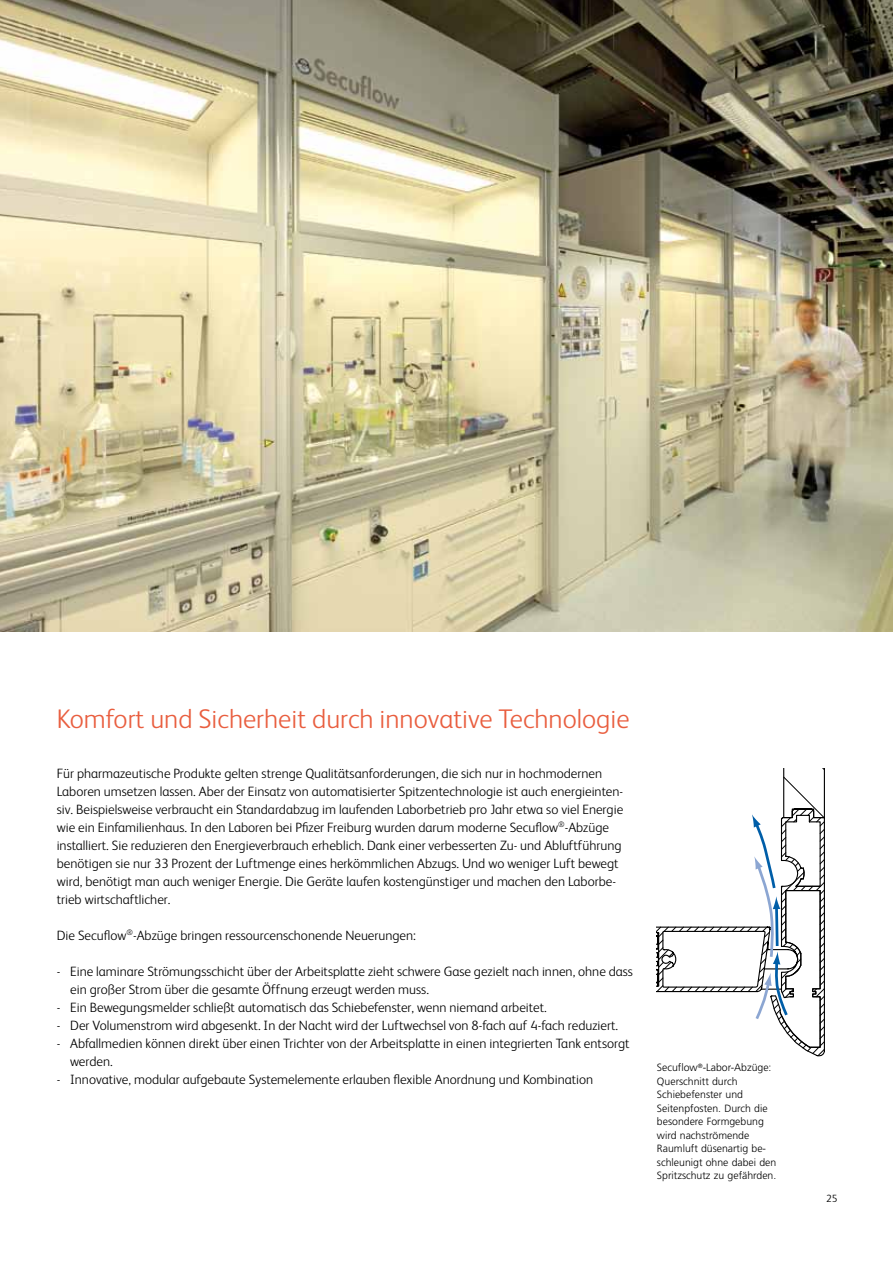
<style>
.page{position:relative;width:893px;height:1263px;background:#fff}
.page>*{position:absolute;margin:0;border:0;box-sizing:border-box;transform-origin:0 0}
.t1{font:300 27px "FS Albert";color:#e95e3f}
.t2{font:300 13.5px/18px "FS Albert";color:#000}
.t3{font:300 10.5px/13.5px "Frutiger";color:#000}
.t4{font:300 10.5px "FS Albert";color:#000}
</style>
<div class="page">
<svg style="left:657px;top:768px;width:168px;height:288px"></svg>
<img style="left:0;top:0;width:893px;height:631px">
<h1 class="t1" style="left:57px;top:701px;width:574px">Komfort und Sicherheit durch innovative Technologie</h1>
<p class="t2" style="left:57px;top:763px;width:568px">Für pharmazeutische Produkte gelten strenge Qualitätsanforderungen, die sich nur in hochmodernen Laboren umsetzen lassen. Aber der Einsatz von automatisierter Spitzentechnologie ist auch energieinten&shy;siv. Beispielsweise verbraucht ein Standardabzug im laufenden Laborbetrieb pro Jahr etwa so viel Energie wie ein Einfamilienhaus. In den Laboren bei Pfizer Freiburg wurden darum moderne Secuflow<sup>®</sup>-Abzüge installiert. Sie reduzieren den Energieverbrauch erheblich. Dank einer verbesserten Zu- und Abluftführung benötigen sie nur 33 Prozent der Luftmenge eines herkömmlichen Abzugs. Und wo weniger Luft bewegt wird, benötigt man auch weniger Energie. Die Geräte laufen kostengünstiger und machen den Laborbe&shy;trieb wirtschaftlicher.</p>
<p class="t2" style="left:57px;top:925px;width:361px">Die Secuflow<sup>®</sup>-Abzüge bringen ressourcenschonende Neuerungen:</p>
<p class="t2" style="left:70px;top:961px;width:564px;text-indent:-13px">- Eine laminare Strömungsschicht über der Arbeitsplatte zieht schwere Gase gezielt nach innen, ohne dass ein großer Strom über die gesamte Öffnung erzeugt werden muss.</p>
<p class="t2" style="left:57px;top:997px;width:492px">- Ein Bewegungsmelder schließt automatisch das Schiebefenster, wenn niemand arbeitet.</p>
<p class="t2" style="left:57px;top:1015px;width:563px">- Der Volumenstrom wird abgesenkt. In der Nacht wird der Luftwechsel von 8-fach auf 4-fach reduziert.</p>
<p class="t2" style="left:70px;top:1033px;width:561px;text-indent:-14px">- Abfallmedien können direkt über einen Trichter von der Arbeitsplatte in einen integrierten Tank entsorgt werden.</p>
<p class="t2" style="left:57px;top:1069px;width:538px">- Innovative, modular aufgebaute Systemelemente erlauben flexible Anordnung und Kombination</p>
<p class="t3" style="left:657px;top:1060px;width:121px">Secuflow<sup>®</sup>-Labor-Abzüge:<br>Querschnitt durch<br>Schiebefenster und<br>Seitenpfosten. Durch die besondere Formgebung wird nachströmende<br>Raumluft düsenartig be&shy;schleunigt ohne dabei den<br>Spritzschutz zu gefährden.</p>
<p class="t4" style="left:826px;top:1192px;width:13px">25</p>
</div>
